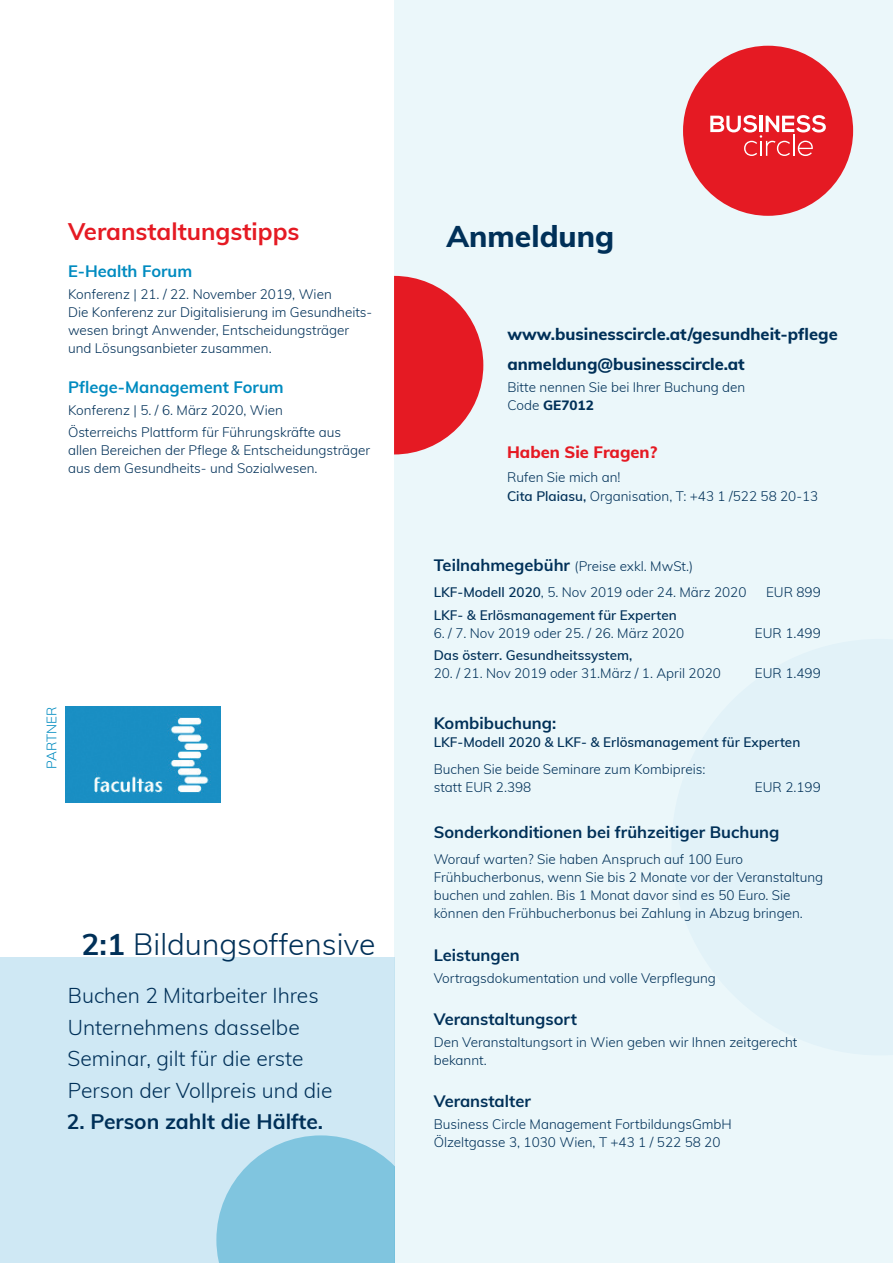
<style>
.page{position:relative;width:893px;height:1263px;background:#fff}
.page>*{position:absolute;margin:0;border:0;box-sizing:border-box;transform-origin:0 0}
.t1{font:300 30px "Muli";color:#003058}
.t2{font:800 30px "Muli";color:#003058}
.t3{font:700 24px "Muli";color:#e51a23}
.t4{font:300 21px/31.5px "Muli";color:#003058}
.t5{font:700 21px "Muli";color:#003058}
.t6{font:700 16.5px "Muli";color:#003058}
.t7{font:800 16.5px/30.5px "Muli";color:#003058}
.t8{font:700 16.5px "Muli";color:#008bc0}
.t9{font:800 16.5px "Muli";color:#e51a23}
.t10{font:300 13.5px/18px "Muli";color:#003058}
.t11{font:600 13.5px "Muli";color:#003058}
.t12{font:300 13.5px "Muli";color:#008bc0}
.s1{font-weight:700}
.s2{font-weight:800}
.s3{font-weight:600}
.s4{font-weight:700;font-size:16.5px}
</style>
<div class="page">
<div style="left:394px;top:0;width:499px;height:1263px;background:#ebf7fa"></div>
<svg style="left:394px;top:276px;width:89px;height:178px"></svg>
<div style="left:0;top:957px;width:394px;height:306px;background:#cfe8f4"></div>
<svg style="left:216px;top:1135px;width:178px;height:128px;background:#8bc9e1"></svg>
<div style="left:683px;top:46px;width:170px;height:170px;background:#e51a23;border-radius:50%"></div>
<svg style="left:710px;top:115px;width:116px;height:41px"></svg>
<img style="left:66px;top:707px;width:154px;height:96px">
<h2 class="t3" style="left:68px;top:214px;width:233px">Veranstaltungstipps</h2>
<p class="t8" style="left:68px;top:259px;width:126px">E-Health Forum</p>
<p class="t10" style="left:68px;top:284px;width:304px">Konferenz | 21. / 22. November 2019, Wien<br>Die Konferenz zur Digitalisierung im Gesundheits&shy;wesen bringt Anwender, Entscheidungsträger und Lösungsanbieter zusammen.</p>
<p class="t8" style="left:68px;top:375px;width:217px">Pflege-Management Forum</p>
<p class="t10" style="left:68px;top:398px;width:274px;line-height:22.2px">Konferenz | 5. / 6. März 2020, Wien<br>Österreichs Plattform für Führungskräfte aus</p>
<p class="t10" style="left:68px;top:441px;width:304px">allen Bereichen der Pflege &amp; Entscheidungsträger aus dem Gesundheits- und Sozialwesen.</p>
<p class="t12" style="left:42px;top:769px;width:63px;rotate:-90deg">Partner</p>
<h1 class="t1" style="left:81px;top:923px;width:295px"><span class="s1">2:1</span> Bildungsoffensive</h1>
<h3 class="t4" style="left:68px;top:979px;width:266px">Buchen 2 Mitarbeiter Ihres<br>Unternehmens dasselbe<br>Seminar, gilt für die erste<br>Person der Vollpreis und die</h3>
<h3 class="t5" style="left:67px;top:1106px;width:258px">2. Person zahlt die Hälfte.</h3>
<h1 class="t2" style="left:446px;top:214px;width:169px">Anmeldung</h1>
<p class="t7" style="left:507px;top:318px;width:332px">www.businesscircle.at/gesundheit-pflege anmeldung@businesscircle.at</p>
<p class="t10" style="left:507px;top:378px;width:239px">Bitte nennen Sie bei Ihrer Buchung den<br>Code <span class="s2">GE7012</span></p>
<p class="t9" style="left:507px;top:440px;width:152px">Haben Sie Fragen?</p>
<p class="t10" style="left:507px;top:466px;width:313px;line-height:19.5px">Rufen Sie mich an!<br><span class="s3">Cita Plaiasu,</span> Organisation, T: +43 1 /522 58 20-13</p>
<p class="t10" style="left:434px;top:552px;width:314px;line-height:26.5px"><span class="s4">Teilnahmegebühr</span> (Preise exkl. MwSt.)<br><span class="s3">LKF-Modell 2020</span>, 5. Nov 2019 oder 24. März 2020</p>
<p class="t10" style="left:766px;top:583px;width:56px">EUR 899</p>
<p class="t11" style="left:434px;top:605px;width:245px">LKF- &amp; Erlösmanagement für Experten</p>
<p class="t10" style="left:434px;top:623px;width:252px">6. / 7. Nov 2019 oder 25. / 26. März 2020</p>
<p class="t10" style="left:755px;top:623px;width:67px">EUR 1.499</p>
<p class="t11" style="left:434px;top:645px;width:200px">Das österr. Gesundheitssystem,</p>
<p class="t10" style="left:434px;top:663px;width:289px">20. / 21. Nov 2019 oder 31.März / 1. April 2020</p>
<p class="t10" style="left:755px;top:663px;width:67px">EUR 1.499</p>
<p class="t6" style="left:434px;top:711px;width:124px">Kombibuchung:</p>
<p class="t11" style="left:434px;top:732px;width:368px">LKF-Modell 2020 &amp; LKF- &amp; Erlösmanagement für Experten</p>
<p class="t10" style="left:434px;top:759px;width:273px">Buchen Sie beide Seminare zum Kombipreis: statt EUR 2.398</p>
<p class="t10" style="left:755px;top:777px;width:67px">EUR 2.199</p>
<p class="t6" style="left:434px;top:820px;width:347px">Sonderkonditionen bei frühzeitiger Buchung</p>
<p class="t10" style="left:434px;top:850px;width:391px">Worauf warten? Sie haben Anspruch auf 100 Euro Frühbucherbonus, wenn Sie bis 2 Monate vor der Veranstaltung buchen und zahlen. Bis 1 Monat davor sind es 50 Euro. Sie können den Frühbucherbonus bei Zahlung in Abzug bringen.</p>
<p class="t6" style="left:434px;top:943px;width:88px">Leistungen</p>
<p class="t10" style="left:434px;top:969px;width:284px">Vortragsdokumentation und volle Verpflegung</p>
<p class="t6" style="left:434px;top:1006px;width:145px">Veranstaltungsort</p>
<p class="t10" style="left:434px;top:1032px;width:365px">Den Veranstaltungsort in Wien geben wir Ihnen zeitgerecht bekannt.</p>
<p class="t6" style="left:434px;top:1089px;width:99px">Veranstalter</p>
<p class="t10" style="left:434px;top:1115px;width:300px">Business Circle Management FortbildungsGmbH<br>Ölzeltgasse 3, 1030 Wien, T +43 1 / 522 58 20</p>
</div>
